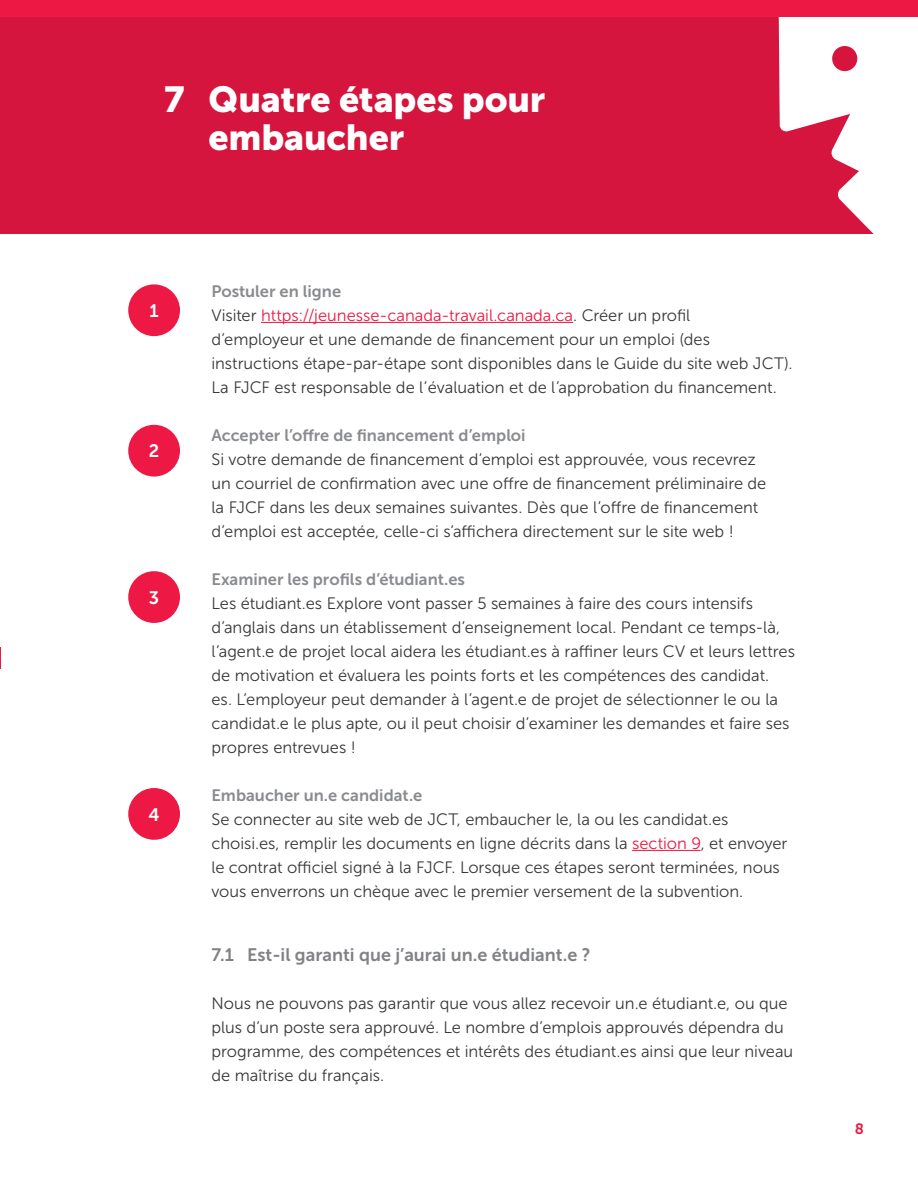
<style>
.page{position:relative;width:918px;height:1188px;background:#fff}
.page>*{position:absolute;margin:0;border:0;box-sizing:border-box;transform-origin:0 0}
.t1{font:36px/37.5px "Museo Sans 900";letter-spacing:-.005em;color:#fff}
.t2{font:18px "Museo Sans 700";color:#808285}
.t3{font:18px "Museo Sans 700";color:#fff}
.t4{font:16.5px/24px "Museo Sans 300";color:#383839}
.t5{font:16.5px "Museo Sans 700";color:#898b8e}
.t6{font:15px "Museo Sans 700";color:#ed1844}
.s1{color:#ed1844}
</style>
<div class="page">
<hr style="left:261px;top:322px;width:312px;height:1px;background:#ed1844">
<hr style="left:632px;top:850px;width:69px;height:1px;background:#ed1844">
<div style="left:128px;top:284px;width:52px;height:52px;background:#ed1844;border-radius:50%"></div>
<div style="left:128px;top:425px;width:52px;height:52px;background:#ed1844;border-radius:50%"></div>
<div style="left:128px;top:571px;width:52px;height:52px;background:#ed1844;border-radius:50%"></div>
<div style="left:128px;top:788px;width:52px;height:52px;background:#ed1844;border-radius:50%"></div>
<div style="left:0;top:0;width:918px;height:233px;background:#d5153d"></div>
<svg style="left:779px;top:16px;width:105px;height:218px"></svg>
<div style="left:884px;top:9px;width:34px;height:233px;background:#fff"></div>
<div style="left:0;top:0;width:918px;height:16px;background:#ed1844"></div>
<svg style="left:0;top:648px;width:1px;height:21px"></svg>
<h1 class="t1" style="left:164px;top:81px;width:22px">7</h1>
<h1 class="t1" style="left:208px;top:81px;width:338px">Quatre étapes pour embaucher</h1>
<p class="t3" style="left:150px;top:301px;width:11px">1</p>
<p class="t3" style="left:149px;top:441px;width:12px">2</p>
<p class="t3" style="left:149px;top:588px;width:12px">3</p>
<p class="t3" style="left:149px;top:804px;width:13px">4</p>
<p class="t5" style="left:212px;top:282px;width:131px">Postuler en ligne</p>
<p class="t4" style="left:212px;top:303px;width:582px">Visiter <span class="s1">https://jeunesse-canada-travail.canada.ca</span>. Créer un profil<br>d’employeur et une demande de financement pour un emploi (des instructions étape-par-étape sont disponibles dans le Guide du site web JCT).<br>La FJCF est responsable de l’évaluation et de l’approbation du financement.</p>
<p class="t5" style="left:212px;top:426px;width:316px">Accepter l’offre de financement d’emploi</p>
<p class="t4" style="left:212px;top:447px;width:556px">Si votre demande de financement d’emploi est approuvée, vous recevrez un courriel de confirmation avec une offre de financement préliminaire de la FJCF dans les deux semaines suivantes. Dès que l’offre de financement d’emploi est acceptée, celle-ci s’affichera directement sur le site web !</p>
<p class="t5" style="left:212px;top:570px;width:255px">Examiner les profils d’étudiant.es</p>
<p class="t4" style="left:212px;top:591px;width:585px">Les étudiant.es Explore vont passer 5 semaines à faire des cours intensifs d’anglais dans un établissement d’enseignement local. Pendant ce temps-là, l’agent.e de projet local aidera les étudiant.es à raffiner leurs CV et leurs lettres de motivation et évaluera les points forts et les compétences des candidat.<br>es. L’employeur peut demander à l’agent.e de projet de sélectionner le ou la candidat.e le plus apte, ou il peut choisir d’examiner les demandes et faire ses propres entrevues !</p>
<p class="t5" style="left:212px;top:786px;width:212px">Embaucher un.e candidat.e</p>
<p class="t4" style="left:212px;top:807px;width:578px">Se connecter au site web de JCT, embaucher le, la ou les candidat.es choisi.es, remplir les documents en ligne décrits dans la <span class="s1">section 9</span>, et envoyer le contrat officiel signé à la FJCF. Lorsque ces étapes seront terminées, nous vous enverrons un chèque avec le premier versement de la subvention.</p>
<p class="t2" style="left:212px;top:945px;width:380px">7.1 Est-il garanti que j’aurai un.e étudiant.e ?</p>
<p class="t4" style="left:212px;top:992px;width:583px">Nous ne pouvons pas garantir que vous allez recevoir un.e étudiant.e, ou que plus d’un poste sera approuvé. Le nombre d’emplois approuvés dépendra du programme, des compétences et intérêts des étudiant.es ainsi que leur niveau de maîtrise du français.</p>
<p class="t6" style="left:855px;top:1120px;width:11px">8</p>
</div>
